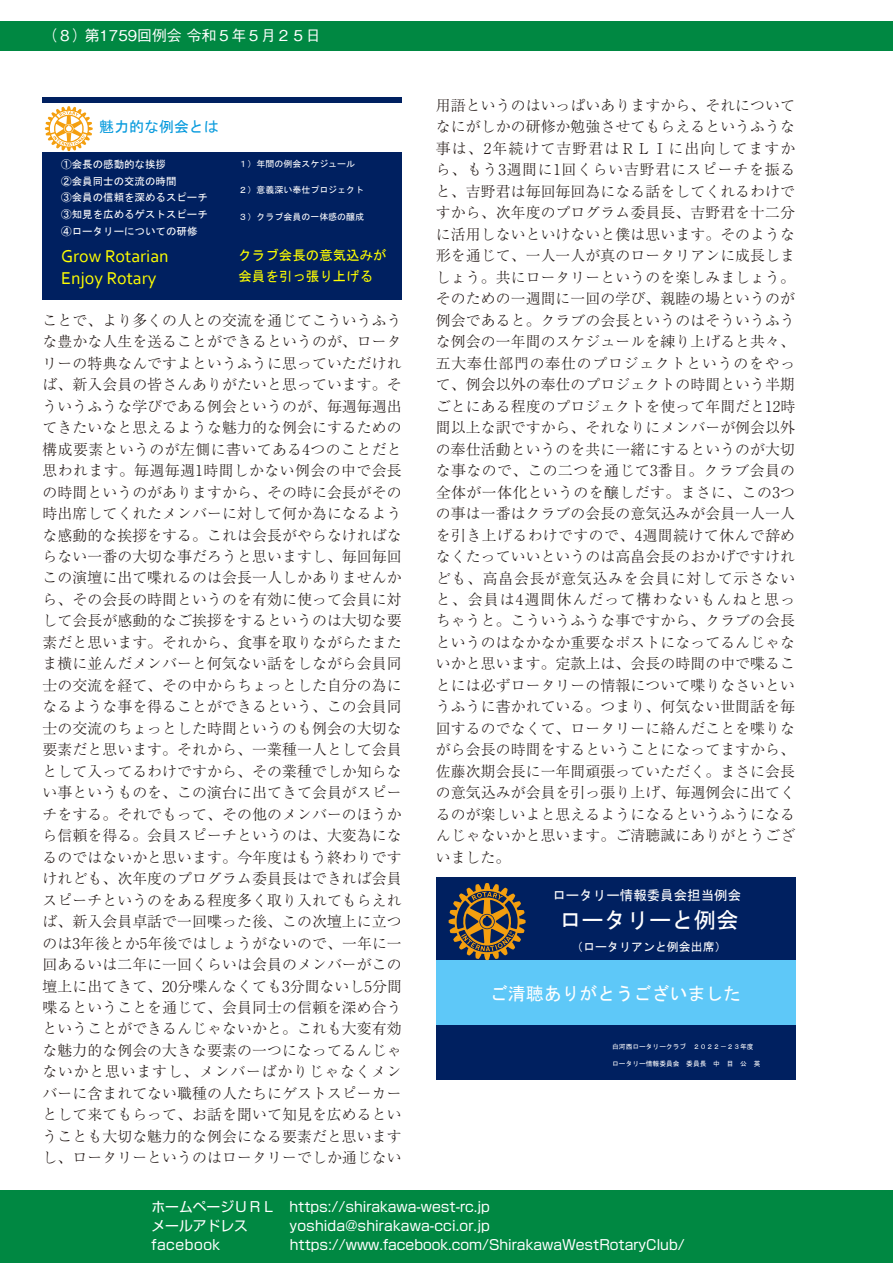
<style>
.page{position:relative;width:893px;height:1263px;background:#fff}
.page>*{position:absolute;margin:0;border:0;box-sizing:border-box;transform-origin:0 0}
.t1{font:22.5px "MS Gothic";color:#fff}
.t2{font:18px/21.1px "Corbel";color:#ff0}
.t3{font:18px "MS Gothic";color:#fff}
.t4{font:15px "MS Gothic";color:#099bdd}
.t5{font:300 14.85px/21.5px "Ryumin Pro";letter-spacing:.005em;color:#221815;text-align:justify}
.t6{font:500 14.85px "Gothic BBB Pro";color:#fff}
.t7{font:13.8px/19.2px "Shin Go Pro";color:#fff}
.t8{font:13.5px/20.7px "MS Gothic";color:#ff0}
.t9{font:13.5px "MS Gothic";color:#fff}
.t10{font:12px "MS Gothic";color:#fff}
.t11{font:10.5px/16.6px "MS Gothic";color:#fff}
.t12{font:9px "MS Gothic";color:#fff}
.t13{font:6.75px "MS Gothic";color:#fff}
</style>
<div class="page">
<div style="left:0;top:1191px;width:893px;height:72px;background:#008842"></div>
<div style="left:0;top:21px;width:893px;height:30px;background:#008842"></div>
<div style="left:43px;top:98px;width:359px;height:202px;background:#002060"></div>
<div style="left:43px;top:103px;width:359px;height:48px;background:#fff"></div>
<svg style="left:45px;top:106px;width:48px;height:45px"></svg>
<div style="left:436px;top:878px;width:359px;height:202px;background:#002060"></div>
<div style="left:436px;top:961px;width:359px;height:64px;background:#5ec8f8"></div>
<svg style="left:449px;top:883px;width:77px;height:77px"></svg>
<p class="t6" style="left:43px;top:24px;width:46px">（８）</p>
<p class="t6" style="left:85px;top:24px;width:237px">第1759回例会令和５年５月２５日</p>
<p class="t4" style="left:99px;top:119px;width:121px">魅力的な例会とは</p>
<p class="t11" style="left:61px;top:156px;width:148px">①会長の感動的な挨拶<br>②会員同士の交流の時間<br>③会員の信頼を深めるスピーチ<br>③知見を広めるゲストスピーチ<br>④ロータリーについての研修</p>
<p class="t2" style="left:61px;top:245px;width:109px">Grow Rotarian<br>Enjoy Rotary</p>
<p class="t12" style="left:238px;top:159px;width:118px">１）年間の例会スケジュール</p>
<p class="t12" style="left:238px;top:185px;width:127px">２）意義深い奉仕プロジェクト</p>
<p class="t12" style="left:238px;top:212px;width:127px">３）クラブ会員の一体感の醸成</p>
<p class="t8" style="left:238px;top:245px;width:150px">クラブ会長の意気込みが会員を引っ張り上げる</p>
<p class="t5" style="left:43px;top:308px;width:361px">ことで、より多くの人との交流を通じてこういうふうな豊かな人生を送ることができるというのが、ロータリーの特典なんですよというふうに思っていただければ、新入会員の皆さんありがたいと思っています。そういうふうな学びである例会というのが、毎週毎週出てきたいなと思えるような魅力的な例会にするための構成要素というのが左側に書いてある4つのことだと思われます。毎週毎週1時間しかない例会の中で会長の時間というのがありますから、その時に会長がその時出席してくれたメンバーに対して何か為になるような感動的な挨拶をする。これは会長がやらなければならない一番の大切な事だろうと思いますし、毎回毎回この演壇に出て喋れるのは会長一人しかありませんから、その会長の時間というのを有効に使って会員に対して会長が感動的なご挨拶をするというのは大切な要素だと思います。それから、食事を取りながらたまたま横に並んだメンバーと何気ない話をしながら会員同士の交流を経て、その中からちょっとした自分の為になるような事を得ることができるという、この会員同士の交流のちょっとした時間というのも例会の大切な要素だと思います。それから、一業種一人として会員として入ってるわけですから、その業種でしか知らない事というものを、この演台に出てきて会員がスピーチをする。それでもって、その他のメンバーのほうから信頼を得る。会員スピーチというのは、大変為になるのではないかと思います。今年度はもう終わりですけれども、次年度のプログラム委員長はできれば会員スピーチというのをある程度多く取り入れてもらえれば、新入会員卓話で一回喋った後、この次壇上に立つのは3年後とか5年後ではしょうがないので、一年に一回あるいは二年に一回くらいは会員のメンバーがこの壇上に出てきて、20分喋んなくても3分間ないし5分間喋るということを通じて、会員同士の信頼を深め合うということができるんじゃないかと。これも大変有効な魅力的な例会の大きな要素の一つになってるんじゃないかと思いますし、メンバーばかりじゃなくメンバーに含まれてない職種の人たちにゲストスピーカーとして来てもらって、お話を聞いて知見を広めるということも大切な魅力的な例会になる要素だと思いますし、ロータリーというのはロータリーでしか通じない</p>
<p class="t5" style="left:436px;top:94px;width:361px">用語というのはいっぱいありますから、それについてなにがしかの研修か勉強させてもらえるというふうな事は、2年続けて吉野君はＲＬＩに出向してますから、もう3週間に1回くらい吉野君にスピーチを振ると、吉野君は毎回毎回為になる話をしてくれるわけですから、次年度のプログラム委員長、吉野君を十二分に活用しないといけないと僕は思います。そのような形を通じて、一人一人が真のロータリアンに成長しましょう。共にロータリーというのを楽しみましょう。そのための一週間に一回の学び、親睦の場というのが例会であると。クラブの会長というのはそういうふうな例会の一年間のスケジュールを練り上げると共々、五大奉仕部門の奉仕のプロジェクトというのをやって、例会以外の奉仕のプロジェクトの時間という半期ごとにある程度のプロジェクトを使って年間だと12時間以上な訳ですから、それなりにメンバーが例会以外の奉仕活動というのを共に一緒にするというのが大切な事なので、この二つを通じて3番目。クラブ会員の全体が一体化というのを醸しだす。まさに、このつ3の事は一番はクラブの会長の意気込みが会員一人一人を引き上げるわけですので、4週間続けて休んで辞めなくたっていいというのは高畠会長のおかげですけれども、高畠会長が意気込みを会員に対して示さないと、会員は4週間休んだって構わないもんねと思っちゃうと。こういうふうな事ですから、クラブの会長というのはなかなか重要なポストになってるんじゃないかと思います。定款上は、会長の時間の中で喋ることには必ずロータリーの情報について喋りなさいというふうに書かれている。つまり、何気ない世間話を毎回するのでなくて、ロータリーに絡んだことを喋りながら会長の時間をするということになってますから、佐藤次期会長に一年間頑張っていただく。まさに会長の意気込みが会員を引っ張り上げ、毎週例会に出てくるのが楽しいよと思えるようになるというふうになるんじゃないかと思います。ご清聴誠にありがとうございました。</p>
<p class="t9" style="left:552px;top:889px;width:190px">ロータリー情報委員会担当例会</p>
<h1 class="t1" style="left:559px;top:909px;width:181px">ロータリーと例会</h1>
<p class="t10" style="left:571px;top:941px;width:157px">（ロータリアンと例会出席(</p>
<p class="t3" style="left:490px;top:985px;width:253px">ご清聴ありがとうございました</p>
<p class="t13" style="left:612px;top:1043px;width:76px">白河西ロータリークラブ</p>
<p class="t13" style="left:693px;top:1043px;width:62px">２０２２－２３年度</p>
<p class="t13" style="left:612px;top:1060px;width:69px">ロータリー情報委員会</p>
<p class="t13" style="left:686px;top:1060px;width:22px">委員長</p>
<p class="t13" style="left:713px;top:1060px;width:8px">中</p>
<p class="t13" style="left:727px;top:1060px;width:8px">目</p>
<p class="t13" style="left:754px;top:1060px;width:8px">英</p>
<p class="t13" style="left:740px;top:1060px;width:8px">公</p>
<p class="t7" style="left:151px;top:1195px;width:535px">ホームページＵＲＬ　https://shirakawa-west-rc j p.<br>メールアドレス　　　yoshida@shirakawa-cci.or j p.<br>facebook　　　　　https://www.facebook.com/ShirakawaWestRotaryClub/</p>
</div>
